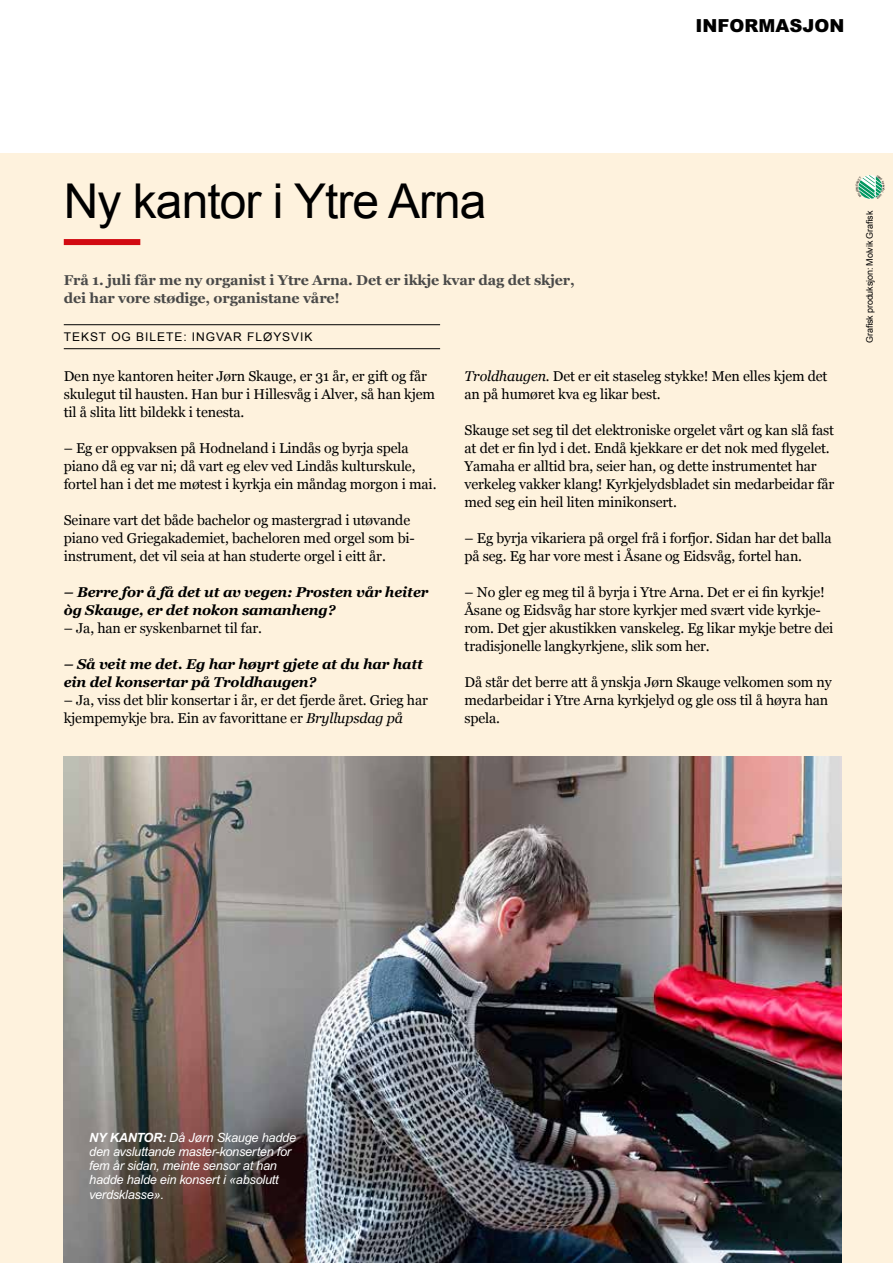
<style>
.page{position:relative;width:893px;height:1263px;background:#fff}
.page>*{position:absolute;margin:0;border:0;box-sizing:border-box;transform-origin:0 0}
.t1{font:48px "Arial";letter-spacing:-.02em;color:#000}
.t2{font:900 18px "Arial";color:#000}
.t3{font:14.25px/18px "Georgia";letter-spacing:-.01em;color:#000}
.t4{font:italic 700 14.25px/18px "Georgia";letter-spacing:-.01em;color:#000}
.t5{font:700 14.25px/18px "Georgia";letter-spacing:-.01em;color:#4a4a49}
.t6{font:italic 12.75px/14.2px "Arial";letter-spacing:-.02em;color:#fff}
.t7{font:12px "Arial";letter-spacing:.08em;color:#000}
.t8{font:9px "Arial";letter-spacing:-.015em;color:#000}
.s1{font-style:italic}
.s2{font-weight:700}
</style>
<div class="page">
<div style="left:0;top:153px;width:893px;height:1110px;background:#fef2dd"></div>
<div style="left:64px;top:239px;width:76px;height:6px;background:#d20a11"></div>
<hr style="left:64px;top:324px;width:376px;height:1px;background:#000">
<hr style="left:64px;top:348px;width:376px;height:1px;background:#000">
<img style="left:64px;top:757px;width:778px;height:506px">
<svg style="left:858px;top:175px;width:25px;height:24px"></svg>
<p class="t2" style="left:695px;top:14px;width:150px">INFORMASJON</p>
<h1 class="t1" style="left:64px;top:169px;width:424px">Ny kantor i Ytre Arna</h1>
<p class="t5" style="left:64px;top:271px;width:513px">Frå 1. juli får me ny organist i Ytre Arna. Det er ikkje kvar dag det skjer, dei har vore stødige, organistane våre!</p>
<p class="t7" style="left:64px;top:329px;width:250px">TEKST OG BILETE: INGVAR FLØYSVIK</p>
<p class="t3" style="left:64px;top:367px;width:373px">Den nye kantoren heiter Jørn Skauge, er 31 år, er gift og får skulegut til hausten. Han bur i Hillesvåg i Alver, så han kjem til å slita litt bildekk i tenesta.</p>
<p class="t3" style="left:64px;top:439px;width:374px">– Eg er oppvaksen på Hodneland i Lindås og byrja spela piano då eg var ni; då vart eg elev ved Lindås kulturskule, fortel han i det me møtest i kyrkja ein måndag morgon i mai.</p>
<p class="t3" style="left:64px;top:511px;width:351px">Seinare vart det både bachelor og mastergrad i utøvande piano ved Griegakademiet, bacheloren med orgel som bi&shy;instrument, det vil seia at han studerte orgel i eitt år.</p>
<p class="t4" style="left:64px;top:583px;width:366px">– Berre for å få det ut av vegen: Prosten vår heiter òg Skauge, er det nokon samanheng?</p>
<p class="t3" style="left:64px;top:619px;width:200px">– Ja, han er syskenbarnet til far.</p>
<p class="t4" style="left:64px;top:655px;width:361px">– Så veit me det. Eg har høyrt gjete at du har hatt ein del konsertar på Troldhaugen?</p>
<p class="t3" style="left:64px;top:691px;width:366px">– Ja, viss det blir konsertar i år, er det fjerde året. Grieg har kjempemykje bra. Ein av favorittane er <span class="s1">Bryllupsdag på</span></p>
<p class="t3" style="left:465px;top:367px;width:364px"><span class="s1">Troldhaugen.</span> Det er eit staseleg stykke! Men elles kjem det an på humøret kva eg likar best.</p>
<p class="t3" style="left:465px;top:421px;width:371px">Skauge set seg til det elektroniske orgelet vårt og kan slå fast at det er fin lyd i det. Endå kjekkare er det nok med flygelet.<br>Yamaha er alltid bra, seier han, og dette instrumentet har verkeleg vakker klang! Kyrkjelydsbladet sin medarbeidar får med seg ein heil liten minikonsert.</p>
<p class="t3" style="left:465px;top:529px;width:369px">– Eg byrja vikariera på orgel frå i forfjor. Sidan har det balla på seg. Eg har vore mest i Åsane og Eidsvåg, fortel han.</p>
<p class="t3" style="left:465px;top:583px;width:370px">– No gler eg meg til å byrja i Ytre Arna. Det er ei fin kyrkje!<br>Åsane og Eidsvåg har store kyrkjer med svært vide kyrkje&shy;rom. Det gjer akustikken vanskeleg. Eg likar mykje betre dei tradisjonelle langkyrkjene, slik som her.</p>
<p class="t3" style="left:465px;top:673px;width:369px">Då står det berre att å ynskja Jørn Skauge velkomen som ny medarbeidar i Ytre Arna kyrkjelyd og gle oss til å høyra han spela.</p>
<p class="t8" style="left:864px;top:343px;width:134px;rotate:-90deg">Grafisk produksjon: Molvik Grafisk</p>
<p class="t6" style="left:89px;top:1130px;width:208px"><span class="s2">NY KANTOR:</span> Då Jørn Skauge hadde den avsluttande master-konserten for fem år sidan, meinte sensor at han hadde halde ein konsert i «absolutt verdsklasse».</p>
</div>
